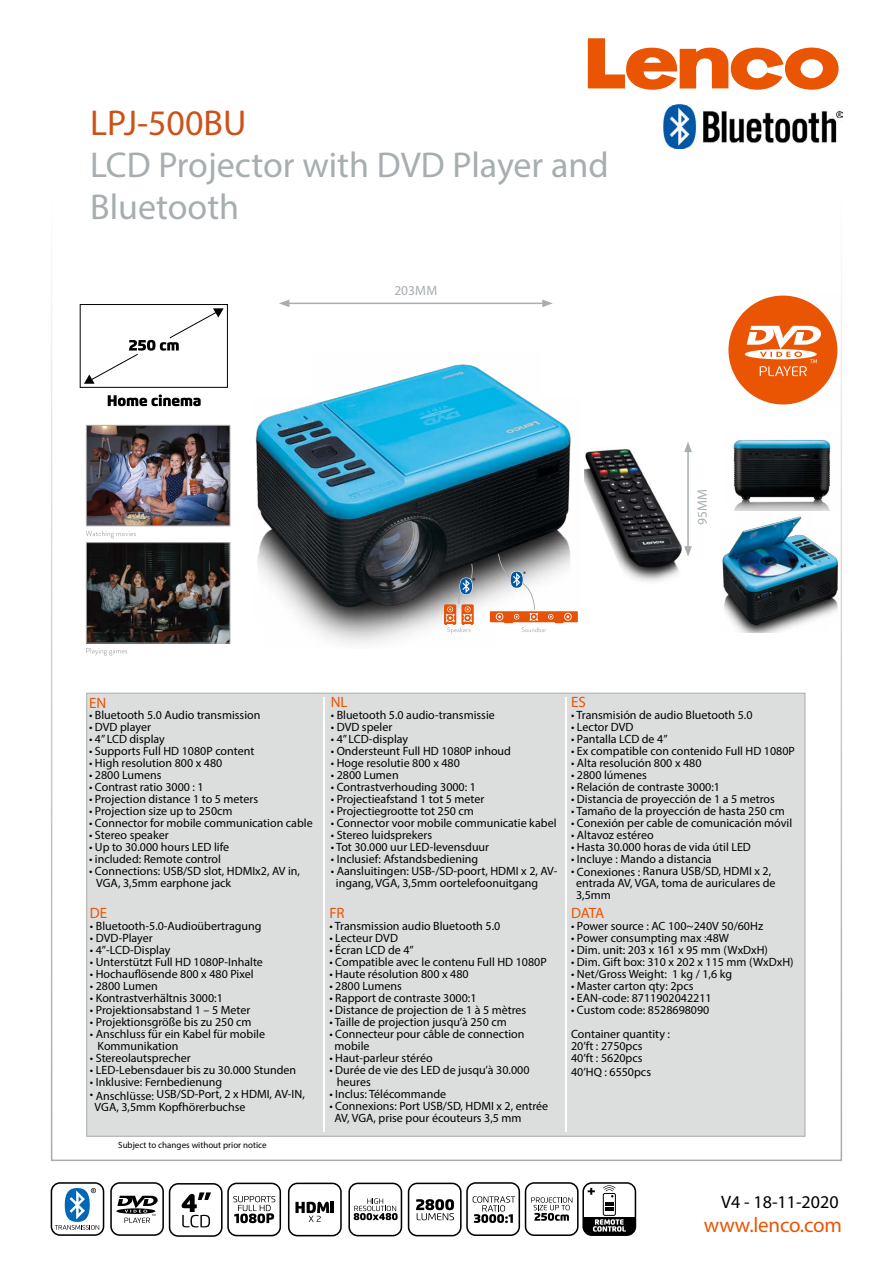
<style>
.page{position:relative;width:893px;height:1263px;background:#fff}
.page>*{position:absolute;margin:0;border:0;box-sizing:border-box;transform-origin:0 0}
.t1{font:36px/42px "Myriad Pro";color:#a7aeb0}
.t2{font:36px "Myriad Pro";color:#cc5218}
.t3{font:21px "Myriad Pro";letter-spacing:-.01em;color:#ea5504}
.t4{font:18px "Myriad Pro";color:#000}
.t5{font:15px "Myriad Pro";color:#ea5504}
.t6{font:13.5px "Myriad Pro";letter-spacing:.01em;color:#a7aeb0}
.t7{font:12px/12px "Myriad Pro";color:#000}
.t8{font:9px "Myriad Pro";color:#000}
</style>
<div class="page">
<svg style="left:588px;top:38px;width:251px;height:52px"></svg>
<svg style="left:288px;top:1182px;width:54px;height:54px"></svg>
<div style="left:87px;top:693px;width:718px;height:443px;background:#dcdddd;border:1px solid #aaabab"></div>
<hr style="left:323px;top:697px;width:2px;height:434px;background:#fff">
<svg style="left:348px;top:1182px;width:54px;height:54px"></svg>
<hr style="left:565px;top:697px;width:2px;height:434px;background:#fff">
<svg style="left:51px;top:1182px;width:53px;height:54px"></svg>
<hr style="left:687px;top:450px;width:2px;height:98px;background:#a7aeb0">
<svg style="left:684px;top:442px;width:8px;height:10px"></svg>
<svg style="left:684px;top:546px;width:8px;height:11px"></svg>
<hr style="left:287px;top:303px;width:258px;height:1px;background:#a7aeb0">
<svg style="left:279px;top:299px;width:10px;height:8px"></svg>
<svg style="left:542px;top:299px;width:11px;height:8px"></svg>
<img style="left:663px;top:105px;width:179px;height:44px">
<svg style="left:408px;top:1182px;width:228px;height:54px"></svg>
<img style="left:86px;top:424px;width:71px;height:229px">
<img style="left:88px;top:544px;width:140px;height:97px">
<div style="left:86px;top:542px;width:144px;height:101px;border:1px solid #aaabab"></div>
<svg style="left:86px;top:648px;width:41px;height:8px"></svg>
<img style="left:88px;top:427px;width:140px;height:97px">
<div style="left:86px;top:425px;width:144px;height:101px;border:1px solid #aaabab"></div>
<svg style="left:86px;top:531px;width:50px;height:7px"></svg>
<img style="left:584px;top:449px;width:98px;height:133px">
<img style="left:79px;top:304px;width:119px;height:103px">
<svg style="left:108px;top:394px;width:93px;height:12px"></svg>
<div style="left:80px;top:304px;width:148px;height:84px;border:1px solid #000"></div>
<svg style="left:84px;top:308px;width:140px;height:76px"></svg>
<svg style="left:110px;top:1182px;width:171px;height:55px"></svg>
<img style="left:255px;top:364px;width:323px;height:280px">
<svg style="left:444px;top:564px;width:31px;height:70px"></svg>
<div style="left:490px;top:611px;width:88px;height:11px;background:#e65209"></div>
<svg style="left:496px;top:554px;width:76px;height:78px"></svg>
<img style="left:722px;top:510px;width:116px;height:123px">
<img style="left:733px;top:440px;width:98px;height:70px">
<img style="left:732px;top:295px;width:106px;height:110px">
<div style="left:728px;top:296px;width:109px;height:108px;background:#ea5504;border-radius:50%"></div>
<svg style="left:745px;top:326px;width:76px;height:50px"></svg>
<h1 class="t2" style="left:90px;top:100px;width:158px">LPJ-500BU</h1>
<h1 class="t1" style="left:90px;top:143px;width:520px">LCD Projector with DVD Player and<br>Bluetooth</h1>
<p class="t6" style="left:394px;top:282px;width:44px">203MM</p>
<p class="t6" style="left:694px;top:525px;width:37px;rotate:-90deg">95MM</p>
<p class="t5" style="left:89px;top:694px;width:19px">EN</p>
<p class="t7" style="left:89px;top:708px;width:173px">• Bluetooth 5.0 Audio transmission</p>
<p class="t7" style="left:89px;top:720px;width:63px">• DVD player</p>
<p class="t7" style="left:89px;top:732px;width:77px">• 4” LCD display</p>
<p class="t7" style="left:89px;top:744px;width:167px">• Supports Full HD 1080P content</p>
<p class="t7" style="left:89px;top:756px;width:135px">• High resolution 800 x 480</p>
<p class="t7" style="left:89px;top:768px;width:74px">• 2800 Lumens</p>
<p class="t7" style="left:89px;top:780px;width:116px">• Contrast ratio 3000 : 1</p>
<p class="t7" style="left:89px;top:792px;width:171px">• Projection distance 1 to 5 meters</p>
<p class="t7" style="left:89px;top:804px;width:145px">• Projection size up to 250cm</p>
<p class="t7" style="left:89px;top:816px;width:225px">• Connector for mobile communication cable</p>
<p class="t7" style="left:89px;top:828px;width:81px">• Stereo speaker</p>
<p class="t7" style="left:89px;top:840px;width:142px">• Up to 30.000 hours LED life</p>
<p class="t7" style="left:89px;top:852px;width:134px">• included: Remote control</p>
<p class="t7" style="left:96px;top:864px;width:205px;text-indent:-7px">• Connections: USB/SD slot, HDMIx2, AV in,<br>VGA, 3,5mm earphone jack</p>
<p class="t5" style="left:90px;top:904px;width:19px">DE</p>
<p class="t7" style="left:90px;top:920px;width:173px">• Bluetooth-5.0-Audioübertragung</p>
<p class="t7" style="left:90px;top:932px;width:64px">• DVD-Player</p>
<p class="t7" style="left:90px;top:944px;width:82px">• 4”-LCD-Display</p>
<p class="t7" style="left:90px;top:956px;width:175px">• Unterstützt Full HD 1080P-Inhalte</p>
<p class="t7" style="left:90px;top:968px;width:165px">• Hochauflösende 800 x 480 Pixel</p>
<p class="t7" style="left:90px;top:980px;width:69px">• 2800 Lumen</p>
<p class="t7" style="left:90px;top:992px;width:134px">• Kontrastverhältnis 3000:1</p>
<p class="t7" style="left:90px;top:1004px;width:162px">• Projektionsabstand 1 – 5 Meter</p>
<p class="t7" style="left:90px;top:1016px;width:163px">• Projektionsgröße bis zu 250 cm</p>
<p class="t7" style="left:98px;top:1028px;width:169px;text-indent:-8px">• Anschluss für ein Kabel für mobile<br>Kommunikation</p>
<p class="t7" style="left:90px;top:1052px;width:102px">• Stereolautsprecher</p>
<p class="t7" style="left:90px;top:1064px;width:208px">• LED-Lebensdauer bis zu 30.000 Stunden</p>
<p class="t7" style="left:90px;top:1076px;width:134px">• Inklusive: Fernbedienung</p>
<p class="t7" style="left:95px;top:1087px;width:212px;line-height:12.8px;text-indent:-5px">• Anschlüsse: USB/SD-Port, 2 x HDMI, AV-IN,<br>VGA, 3,5mm Kopfhörerbuchse</p>
<p class="t8" style="left:118px;top:1139px;width:150px">Subject to changes without prior notice</p>
<p class="t5" style="left:331px;top:692px;width:18px">NL</p>
<p class="t7" style="left:331px;top:708px;width:166px">• Bluetooth 5.0 audio-transmissie</p>
<p class="t7" style="left:331px;top:720px;width:63px">• DVD speler</p>
<p class="t7" style="left:331px;top:732px;width:79px">• 4” LCD-display</p>
<p class="t7" style="left:331px;top:744px;width:182px">• Ondersteunt Full HD 1080P inhoud</p>
<p class="t7" style="left:331px;top:756px;width:131px">• Hoge resolutie 800 x 480</p>
<p class="t7" style="left:331px;top:768px;width:69px">• 2800 Lumen</p>
<p class="t7" style="left:331px;top:780px;width:147px">• Contrastverhouding 3000: 1</p>
<p class="t7" style="left:331px;top:792px;width:155px">• Projectieafstand 1 tot 5 meter</p>
<p class="t7" style="left:331px;top:804px;width:145px">• Projectiegrootte tot 250 cm</p>
<p class="t7" style="left:331px;top:816px;width:227px">• Connector voor mobile communicatie kabel</p>
<p class="t7" style="left:331px;top:828px;width:103px">• Stereo luidsprekers</p>
<p class="t7" style="left:331px;top:840px;width:160px">• Tot 30.000 uur LED-levensduur</p>
<p class="t7" style="left:331px;top:852px;width:149px">• Inclusief: Afstandsbediening</p>
<p class="t7" style="left:336px;top:864px;width:223px;text-indent:-5px">• Aansluitingen: USB-/SD-poort, HDMI x 2, AV&shy;ingang, VGA, 3,5mm oortelefoonuitgang</p>
<p class="t5" style="left:329px;top:904px;width:17px">FR</p>
<p class="t7" style="left:329px;top:920px;width:172px">• Transmission audio Bluetooth 5.0</p>
<p class="t7" style="left:329px;top:932px;width:70px">• Lecteur DVD</p>
<p class="t7" style="left:329px;top:944px;width:86px">• Écran LCD de 4”</p>
<p class="t7" style="left:329px;top:956px;width:219px">• Compatible avec le contenu Full HD 1080P</p>
<p class="t7" style="left:329px;top:968px;width:141px">• Haute résolution 800 x 480</p>
<p class="t7" style="left:329px;top:980px;width:74px">• 2800 Lumens</p>
<p class="t7" style="left:329px;top:992px;width:149px">• Rapport de contraste 3000:1</p>
<p class="t7" style="left:329px;top:1004px;width:198px">• Distance de projection de 1 à 5 mètres</p>
<p class="t7" style="left:329px;top:1016px;width:179px">• Taille de projection jusqu’à 250 cm</p>
<p class="t7" style="left:334px;top:1028px;width:192px;text-indent:-5px">• Connecteur pour câble de connection mobile</p>
<p class="t7" style="left:329px;top:1052px;width:105px">• Haut-parleur stéréo</p>
<p class="t7" style="left:337px;top:1064px;width:194px;text-indent:-8px">• Durée de vie des LED de jusqu’à 30.000 heures</p>
<p class="t7" style="left:329px;top:1088px;width:118px">• Inclus: Télécommande</p>
<p class="t7" style="left:334px;top:1100px;width:215px;text-indent:-5px">• Connexions: Port USB/SD, HDMI x 2, entrée<br>AV, VGA, prise pour écouteurs 3,5 mm</p>
<p class="t5" style="left:571px;top:692px;width:16px">ES</p>
<p class="t7" style="left:571px;top:708px;width:183px">• Transmisión de audio Bluetooth 5.0</p>
<p class="t7" style="left:571px;top:720px;width:64px">• Lector DVD</p>
<p class="t7" style="left:571px;top:732px;width:98px">• Pantalla LCD de 4”</p>
<p class="t7" style="left:571px;top:744px;width:225px">• Ex compatible con contenido Full HD 1080P</p>
<p class="t7" style="left:571px;top:756px;width:132px">• Alta resolución 800 x 480</p>
<p class="t7" style="left:571px;top:768px;width:77px">• 2800 lúmenes</p>
<p class="t7" style="left:571px;top:780px;width:150px">• Relación de contraste 3000:1</p>
<p class="t7" style="left:571px;top:792px;width:205px">• Distancia de proyección de 1 a 5 metros</p>
<p class="t7" style="left:571px;top:804px;width:215px">• Tamaño de la proyección de hasta 250 cm</p>
<p class="t7" style="left:571px;top:816px;width:223px">• Conexión per cable de comunicación móvil</p>
<p class="t7" style="left:571px;top:828px;width:84px">• Altavoz estéreo</p>
<p class="t7" style="left:571px;top:840px;width:181px">• Hasta 30.000 horas de vida útil LED</p>
<p class="t7" style="left:571px;top:852px;width:142px">• Incluye : Mando a distancia</p>
<p class="t7" style="left:576px;top:864px;width:201px;text-indent:-5px">• Conexiones : Ranura USB/SD, HDMI x 2, entrada AV, VGA, toma de auriculares de<br>3,5mm</p>
<p class="t5" style="left:571px;top:904px;width:35px">DATA</p>
<p class="t7" style="left:571px;top:920px;width:194px">• Power source : AC 100~240V 50/60Hz</p>
<p class="t7" style="left:571px;top:932px;width:159px">• Power consumpting max :48W</p>
<p class="t7" style="left:571px;top:944px;width:198px">• Dim. unit: 203 x 161 x 95 mm (WxDxH)</p>
<p class="t7" style="left:571px;top:956px;width:224px">• Dim. Gift box: 310 x 202 x 115 mm (WxDxH)</p>
<p class="t7" style="left:571px;top:968px;width:163px">• Net/Gross Weight: 1 kg / 1,6 kg</p>
<p class="t7" style="left:571px;top:980px;width:124px">• Master carton qty: 2pcs</p>
<p class="t7" style="left:571px;top:992px;width:142px">• EAN-code: 8711902042211</p>
<p class="t7" style="left:571px;top:998px;width:140px;line-height:24px">• Custom code: 8528698090<br>Container quantity :</p>
<p class="t7" style="left:571px;top:1040px;width:73px">20’ft : 2750pcs<br>40’ft : 5620pcs</p>
<p class="t7" style="left:571px;top:1066px;width:82px">40’HQ : 6550pcs</p>
<h3 class="t4" style="left:721px;top:1190px;width:119px">V4 - 18-11-2020</h3>
<h2 class="t3" style="left:704px;top:1212px;width:139px">www.lenco.com</h2>
</div>
